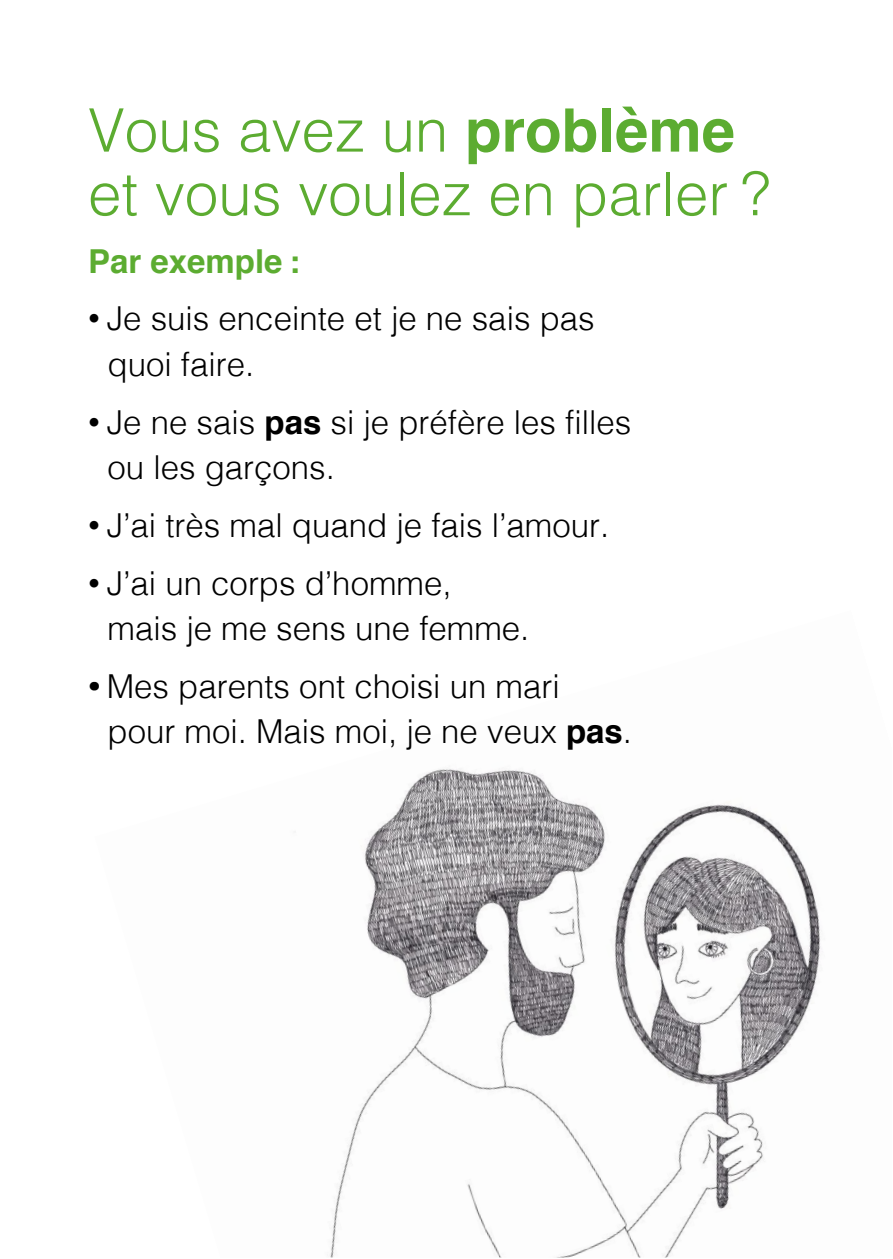
<style>
.page{position:relative;width:893px;height:1259px;background:#fff}
.page>*{position:absolute;margin:0;border:0;box-sizing:border-box;transform-origin:0 0}
.t1{font:300 60px/63.6px "Helvetica";color:#5cac31}
.t2{font:300 33px/45.6px "Helvetica";color:#000}
.t3{font:700 33px "Helvetica";color:#5cac31}
.s1{font-weight:700}
.s2{font-size:24px}
</style>
<div class="page">
<img style="left:330px;top:769px;width:491px;height:486px">
<h1 class="t1" style="left:88px;top:94px;width:684px">Vous avez un <span class="s1">problème </span>et vous voulez en parler ?</h1>
<p class="t3" style="left:88px;top:235px;width:214px">Par exemple :</p>
<p class="t2" style="left:108px;top:294px;width:489px;text-indent:-19px"><span class="s2">•</span> Je suis enceinte et je ne sais pas quoi faire.</p>
<p class="t2" style="left:108px;top:397px;width:525px;text-indent:-19px"><span class="s2">•</span> Je ne sais <span class="s1">pas</span> si je préfère les filles ou les garçons.</p>
<p class="t2" style="left:88px;top:500px;width:523px"><span class="s2">•</span> J’ai très mal quand je fais l’amour.</p>
<p class="t2" style="left:108px;top:558px;width:423px;text-indent:-19px"><span class="s2">•</span> J’ai un corps d’homme, mais je me sens une femme.</p>
<p class="t2" style="left:108px;top:661px;width:526px;text-indent:-19px"><span class="s2">•</span> Mes parents ont choisi un mari pour moi. Mais moi, je ne veux <span class="s1">pas</span>.</p>
</div>
